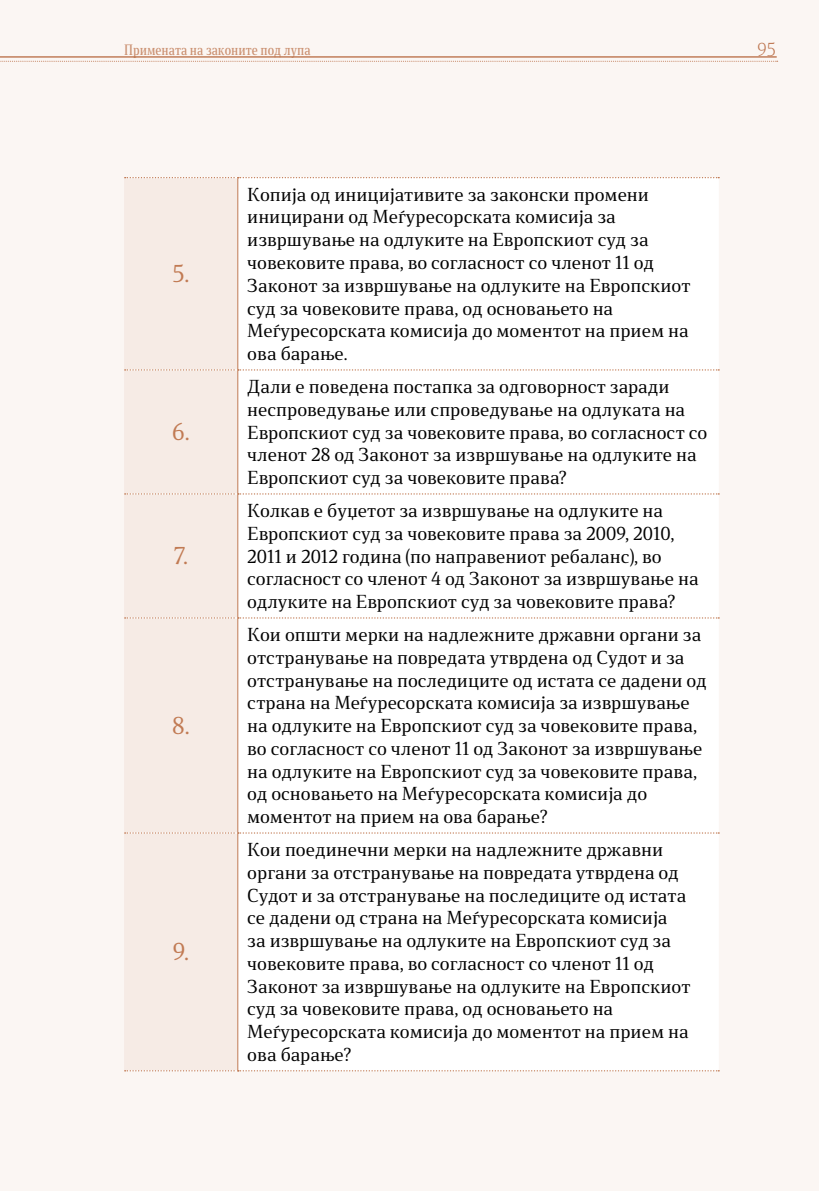
<style>
.page{position:relative;width:819px;height:1191px;background:#fbf6f3}
.page>*{position:absolute;margin:0;border:0;box-sizing:border-box;transform-origin:0 0}
.t1{font:22.75px "mk Stobi Serif";color:#c17a53}
.t2{font:17.5px/22.8px "mk Stobi Serif";color:#000}
.t3{font:300 17.5px "Stobi Serif";color:#c17a53}
.t4{font:14px "Stobi Serif Cn";color:#ce9575}
</style>
<div class="page">
<div style="left:124px;top:178px;width:113px;height:892px;background:#f6ebe5"></div>
<div style="left:238px;top:178px;width:480px;height:892px;background:#fff"></div>
<hr style="left:237px;top:178px;width:1px;height:191px;background:#c17a53">
<hr style="left:237px;top:370px;width:1px;height:123px;background:#c17a53">
<hr style="left:237px;top:494px;width:1px;height:123px;background:#c17a53">
<hr style="left:237px;top:618px;width:1px;height:214px;background:#c17a53">
<svg style="left:125px;top:177px;width:594px;height:1px"></svg>
<svg style="left:125px;top:369px;width:594px;height:1px"></svg>
<svg style="left:125px;top:493px;width:594px;height:1px"></svg>
<svg style="left:125px;top:617px;width:594px;height:1px"></svg>
<hr style="left:237px;top:833px;width:1px;height:237px;background:#c17a53">
<svg style="left:125px;top:832px;width:594px;height:1px"></svg>
<svg style="left:125px;top:1070px;width:594px;height:1px"></svg>
<p class="t4" style="left:124px;top:40px;width:188px">Примената на законите под лупа</p>
<p class="t3" style="left:757px;top:38px;width:20px">95</p>
<h1 class="t1" style="left:172px;top:258px;width:18px">5.</h1>
<h1 class="t1" style="left:172px;top:416px;width:19px">6.</h1>
<h1 class="t1" style="left:174px;top:540px;width:16px">7.</h1>
<h1 class="t1" style="left:172px;top:710px;width:19px">8.</h1>
<h1 class="t1" style="left:173px;top:936px;width:18px">9.</h1>
<p class="t2" style="left:247px;top:182px;width:445px">Копија од иницијативите за законски промени иницирани од Меѓуресорската комисија за извршување на одлуките на Европскиот суд за човековите права, во согласност со членот 11 од Законот за извршување на одлуките на Европскиот суд за човековите права, од основањето на Меѓуресорската комисија до моментот на прием на ова барање.</p>
<p class="t2" style="left:247px;top:375px;width:461px">Дали е поведена постапка за одговорност заради неспроведување или спроведување на одлуката на Европскиот суд за човековите права, во согласност со членот 28 од Законот за извршување на одлуките на Европскиот суд за човековите права?</p>
<p class="t2" style="left:247px;top:499px;width:453px">Колкав е буџетот за извршување на одлуките на Европскиот суд за човековите права за 2009, 2010, 2011 и 2012 година (по направениот ребаланс), во согласност со членот 4 од Законот за извршување на одлуките на Европскиот суд за човековите права?</p>
<p class="t2" style="left:247px;top:623px;width:461px">Кои општи мерки на надлежните државни органи за отстранување на повредата утврдена од Судот и за отстранување на последиците од истата се дадени од страна на Меѓуресорската комисија за извршување на одлуките на Европскиот суд за човековите права, во согласност со членот 11 од Законот за извршување на одлуките на Европскиот суд за човековите права, од основањето на Меѓуресорската комисија до моментот на прием на ова барање?</p>
<p class="t2" style="left:247px;top:838px;width:445px">Кои поединечни мерки на надлежните државни органи за отстранување на повредата утврдена од Судот и за отстранување на последиците од истата се дадени од страна на Меѓуресорската комисија<br>за извршување на одлуките на Европскиот суд за човековите права, во согласност со членот 11 од Законот за извршување на одлуките на Европскиот суд за човековите права, од основањето на Меѓуресорската комисија до моментот на прием на ова барање?</p>
</div>
